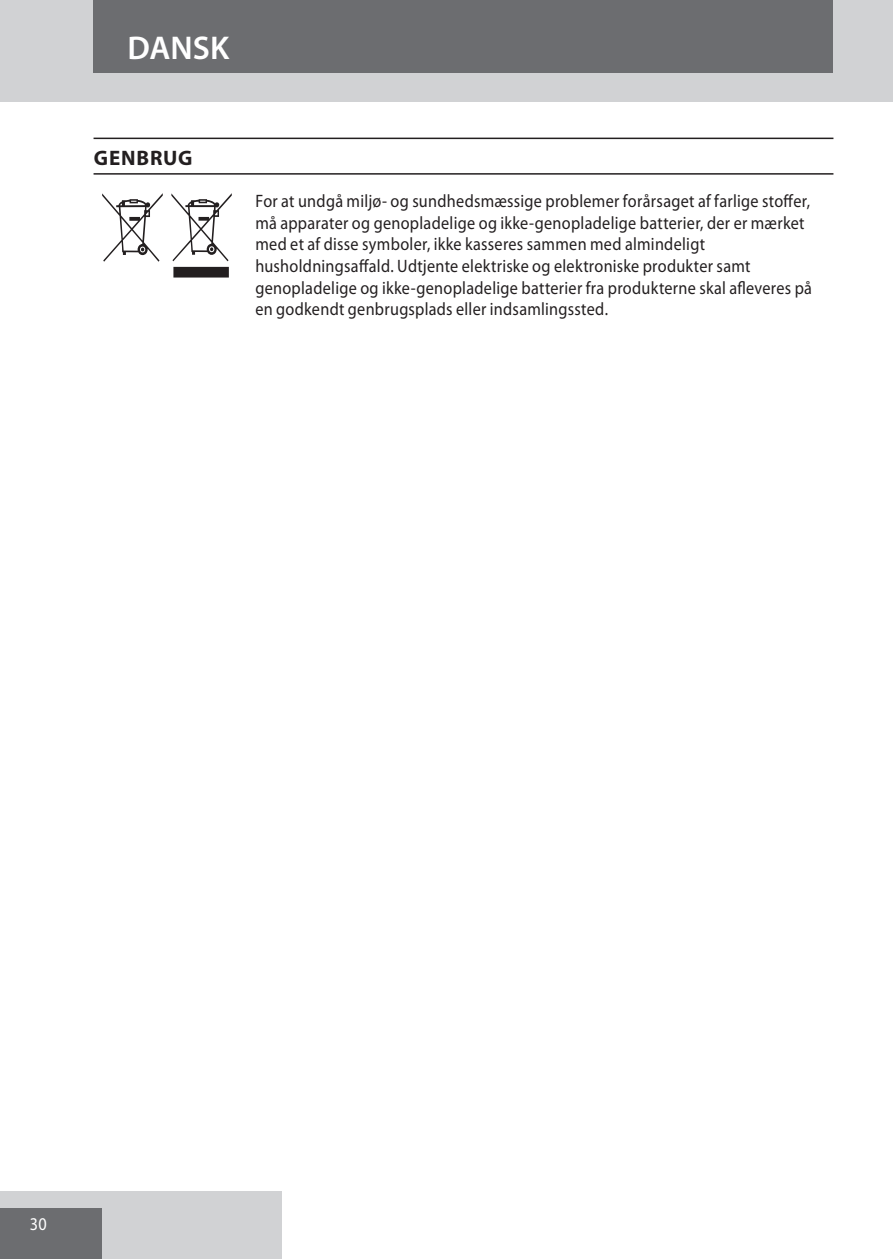
<style>
.page{position:relative;width:893px;height:1259px;background:#fff}
.page>*{position:absolute;margin:0;border:0;box-sizing:border-box;transform-origin:0 0}
.default{font:120px "Myriad Mine";color:#231f20;scale:.9 1}
.t1{font:600 33px "Myriad Pro";color:#fff}
.heading{font:700 21px "Myriad Pro";letter-spacing:.04em;color:#231f20}
.default-2{font:18px/21.6px "Myriad Pro";letter-spacing:.02em;color:#231f20;scale:.9 1}
.t2{font:18px "Myriad Pro";color:#fff;scale:.9 1}
</style>
<div class="page">
<div style="left:0;top:0;width:893px;height:102px;background:#d1d2d4"></div>
<div style="left:0;top:1191px;width:282px;height:68px;background:#d1d2d4"></div>
<div style="left:0;top:1208px;width:102px;height:51px;background:#6c6d70"></div>
<div style="left:94px;top:0;width:739px;height:73px;background:#6c6d70"></div>
<hr style="left:94px;top:138px;width:739px;height:1px;background:#231f20">
<hr style="left:94px;top:173px;width:739px;height:2px;background:#231f20">
<p class="t1" style="left:128px;top:27px;width:103px">DANSK</p>
<p class="heading" style="left:94px;top:144px;width:100px">GENBRUG</p>
<p class="default" style="left:102px;top:177px;width:151px">W</p>
<p class="default-2" style="left:255px;top:190px;width:620px">For at undgå miljø- og sundhedsmæssige problemer forårsaget af farlige stoffer, må apparater og genopladelige og ikke-genopladelige batterier, der er mærket med et af disse symboler, ikke kasseres sammen med almindeligt husholdningsaffald. Udtjente elektriske og elektroniske produkter samt genopladelige og ikke-genopladelige batterier fra produkterne skal afleveres på en godkendt genbrugsplads eller indsamlingssted.</p>
<p class="t2" style="left:30px;top:1212px;width:20px">30</p>
</div>
